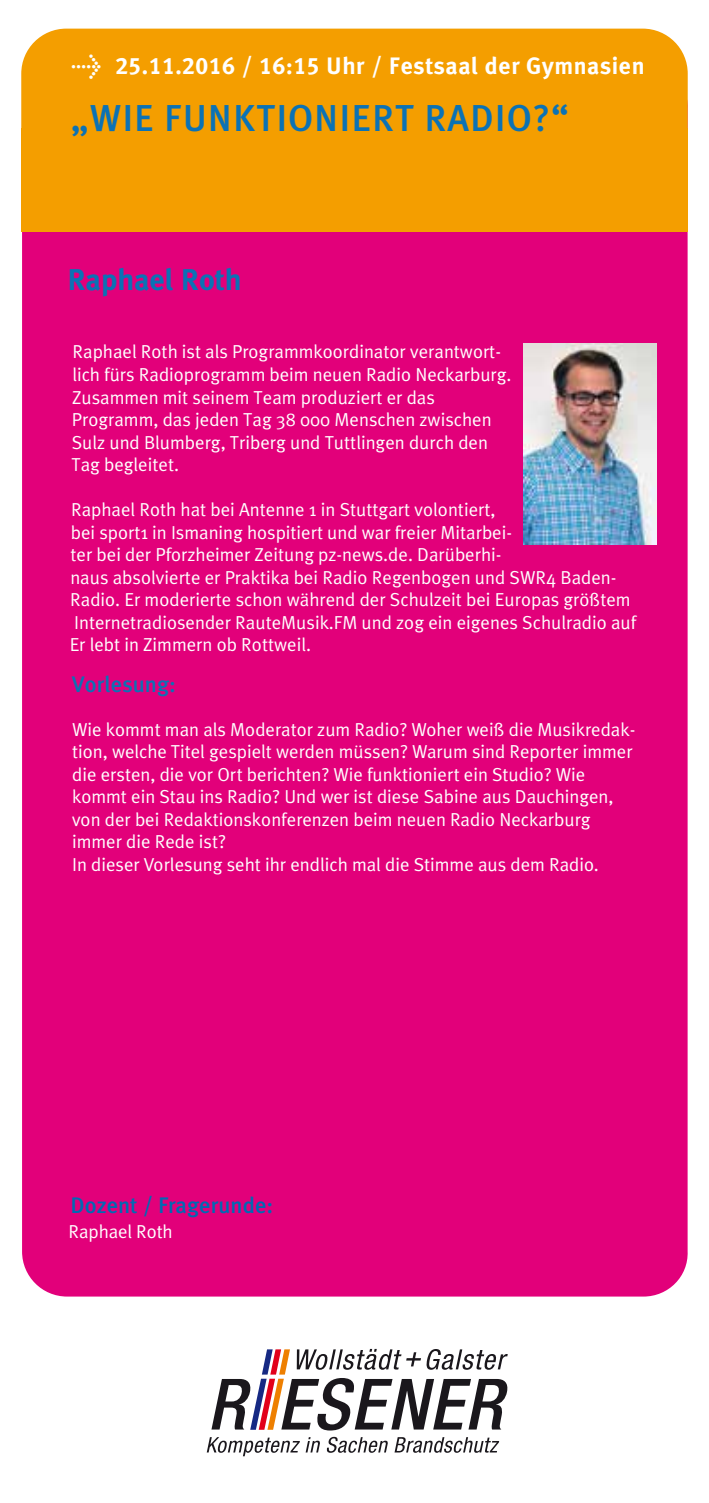
<style>
.page{position:relative;width:709px;height:1503px;background:#fff}
.page>*{position:absolute;margin:0;border:0;box-sizing:border-box;transform-origin:0 0}
.t1{font:37.5px "Meta Plus Medium Caps";letter-spacing:.025em;color:#0b72b5}
.t2{font:700 30px "Meta Plus";color:#0b72b5}
.t3{font:700 23.75px "Meta Plus";letter-spacing:.025em;color:#fff}
.t4{font:500 22.5px "Meta Plus";color:#006ab3}
.t5{font:500 22.5px "Meta Plus";color:#0b72b5}
.t6{font:18.75px/22.5px "Meta Plus Normal";color:#fff}
.s1{font-weight:500;font-size:25px}
.s2{font-family:"Meta Plus Bold Caps";font-weight:400}
</style>
<div class="page">
<div style="left:22px;top:63px;width:666px;height:1233px;background:#e2007a"></div>
<div style="left:21px;top:29px;width:666px;height:202px;background:#f49e00;border-radius:45px"></div>
<img style="left:523px;top:344px;width:133px;height:200px">
<svg style="left:211px;top:1348px;width:297px;height:82px"></svg>
<svg style="left:207px;top:1437px;width:113px;height:19px"></svg>
<svg style="left:326px;top:1436px;width:62px;height:16px"></svg>
<svg style="left:394px;top:1437px;width:105px;height:15px"></svg>
<p class="t3" style="left:71px;top:52px;width:575px"><span class="s1">&gt;</span> <span class="s2">25.11.2016 / 16:15</span> Uhr / Festsaal der Gymnasien</p>
<h1 class="t1" style="left:71px;top:96px;width:499px">„WIE FUNKTIONIERT RADIO?“</h1>
<h2 class="t2" style="left:67px;top:262px;width:176px">Raphael Roth</h2>
<p class="t6" style="left:71px;top:340px;width:441px">Raphael Roth ist als Programmkoordinator verantwort&shy;lich fürs Radioprogramm beim neuen Radio Neckarburg.<br>Zusammen mit seinem Team produziert er das Programm, das jeden Tag 38 000 Menschen zwischen Sulz und Blumberg, Triberg und Tuttlingen durch den Tag begleitet.</p>
<p class="t6" style="left:70px;top:498px;width:569px">Raphael Roth hat bei Antenne 1 in Stuttgart volontiert,<br>bei sport1 in Ismaning hospitiert und war freier Mitarbei-<br>ter bei der Pforzheimer Zeitung pz-news.de. Darüberhi-<br>naus absolvierte er Praktika bei Radio Regenbogen und SWR4 Baden-Radio. Er moderierte schon während der Schulzeit bei Europas größtem Internetradiosender RauteMusik.FM und zog ein eigenes Schulradio auf Er lebt in Zimmern ob Rottweil.</p>
<p class="t5" style="left:72px;top:671px;width:106px">Vorlesung:</p>
<p class="t6" style="left:72px;top:717px;width:565px">Wie kommt man als Moderator zum Radio? Woher weiß die Musikredak&shy;tion, welche Titel gespielt werden müssen? Warum sind Reporter immer die ersten, die vor Ort berichten? Wie funktioniert ein Studio? Wie kommt ein Stau ins Radio? Und wer ist diese Sabine aus Dauchingen, von der bei Redaktionskonferenzen beim neuen Radio Neckarburg immer die Rede ist?<br>In dieser Vorlesung seht ihr endlich mal die Stimme aus dem Radio.</p>
<p class="t4" style="left:71px;top:1192px;width:204px">Dozent / Fragerunde:</p>
<p class="t6" style="left:69px;top:1220px;width:106px">Raphael Roth</p>
</div>
